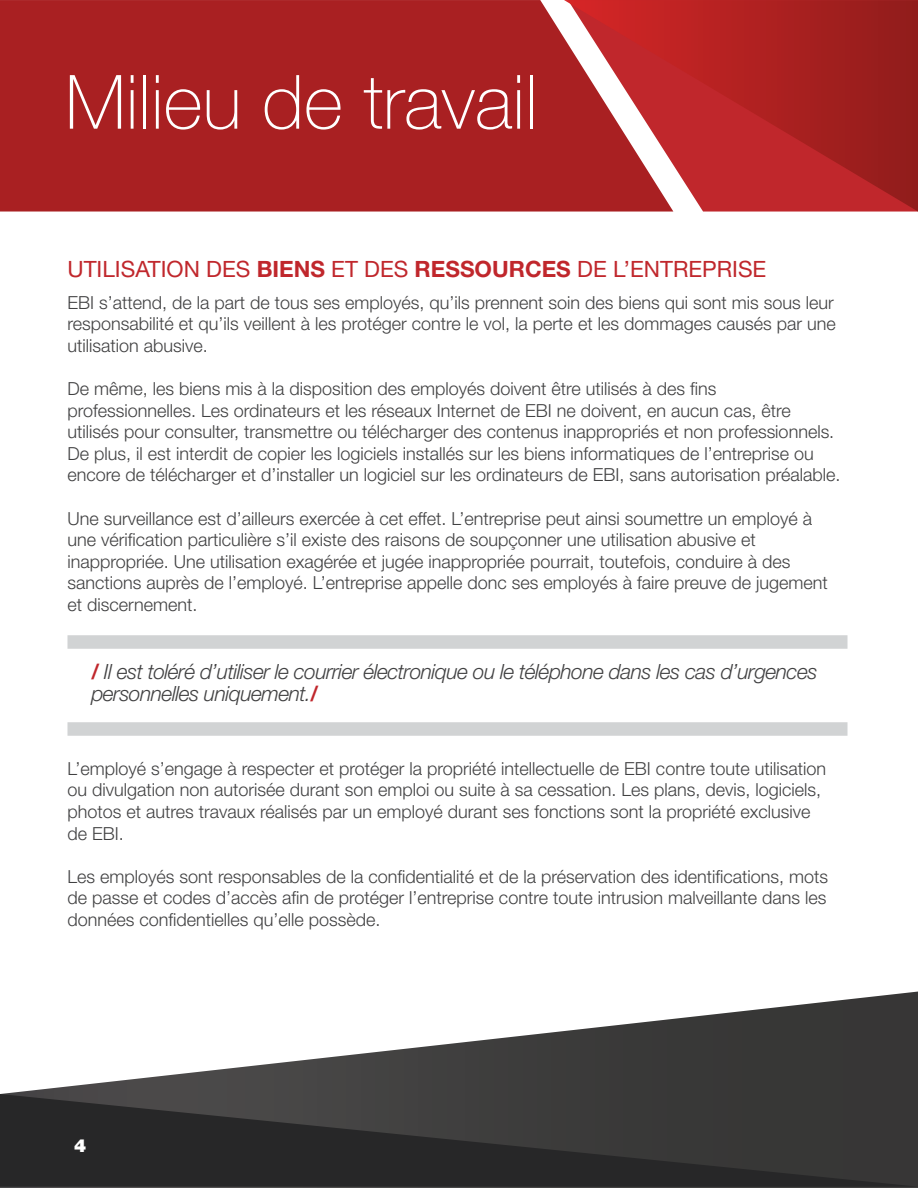
<style>
.page{position:relative;width:918px;height:1188px;background:#fff}
.page>*{position:absolute;margin:0;border:0;box-sizing:border-box;transform-origin:0 0}
.t1{font:100 75px "Helvetica Neue LT Std";color:#fff}
.t2{font:22.5px "Helvetica Neue LT Std";color:#c0272c}
.t3{font:italic 300 21px/21.6px "Helvetica Neue LT Std";letter-spacing:-.025em;color:#414142}
.t4{font:300 18px/21.6px "Helvetica Neue LT Std";color:#414142}
.t5{font:900 18px "Helvetica Neue LT Std";color:#fff}
.s1{font-weight:700}
.s2{font-weight:700;font-style:normal;color:#c0272c}
</style>
<div class="page">
<svg style="left:0;top:992px;width:918px;height:196px"></svg>
<div style="left:0;top:0;width:564px;height:212px;background:#a92022"></div>
<svg style="left:564px;top:0;width:354px;height:212px;background:#b53334"></svg>
<svg style="left:0;top:1094px;width:918px;height:93px;background:#313131"></svg>
<div style="left:68px;top:635px;width:780px;height:14px;background:#d1d3d4"></div>
<div style="left:68px;top:722px;width:780px;height:14px;background:#d1d3d4"></div>
<h1 class="t1" style="left:65px;top:59px;width:474px">Milieu de travail</h1>
<p class="t2" style="left:68px;top:256px;width:700px">UTILISATION DES <span class="s1">BIENS</span> ET DES <span class="s1">RESSOURCES</span> DE L’ENTREPRISE</p>
<p class="t4" style="left:68px;top:291px;width:770px;text-align:justify">EBI s’attend, de la part de tous ses employés, qu’ils prennent soin des biens qui sont mis sous leur responsabilité et qu’ils veillent à les protéger contre le vol, la perte et les dommages causés par une utilisation abusive.</p>
<p class="t4" style="left:68px;top:377px;width:774px">De même, les biens mis à la disposition des employés doivent être utilisés à des fins professionnelles. Les ordinateurs et les réseaux Internet de EBI ne doivent, en aucun cas, être utilisés pour consulter, transmettre ou télécharger des contenus inappropriés et non professionnels.<br>De plus, il est interdit de copier les logiciels installés sur les biens informatiques de l’entreprise ou encore de télécharger et d’installer un logiciel sur les ordinateurs de EBI, sans autorisation préalable.</p>
<p class="t4" style="left:68px;top:507px;width:762px">Une surveillance est d’ailleurs exercée à cet effet. L’entreprise peut ainsi soumettre un employé à une vérification particulière s’il existe des raisons de soupçonner une utilisation abusive et inappropriée. Une utilisation exagérée et jugée inappropriée pourrait, toutefois, conduire à des sanctions auprès de l’employé. L’entreprise appelle donc ses employés à faire preuve de jugement et discernement.</p>
<p class="t3" style="left:91px;top:661px;width:728px"><span class="s2">/</span> Il est toléré d’utiliser le courrier électronique ou le téléphone dans les cas d’urgences personnelles uniquement.<span class="s2">/</span></p>
<p class="t4" style="left:68px;top:757px;width:760px">L’employé s’engage à respecter et protéger la propriété intellectuelle de EBI contre toute utilisation ou divulgation non autorisée durant son emploi ou suite à sa cessation. Les plans, devis, logiciels, photos et autres travaux réalisés par un employé durant ses fonctions sont la propriété exclusive de EBI.</p>
<p class="t4" style="left:68px;top:865px;width:762px;text-align:justify">Les employés sont responsables de la confidentialité et de la préservation des identifications, mots de passe et codes d’accès afin de protéger l’entreprise contre toute intrusion malveillante dans les données confidentielles qu’elle possède.</p>
<p class="t5" style="left:74px;top:1134px;width:14px">4</p>
</div>
